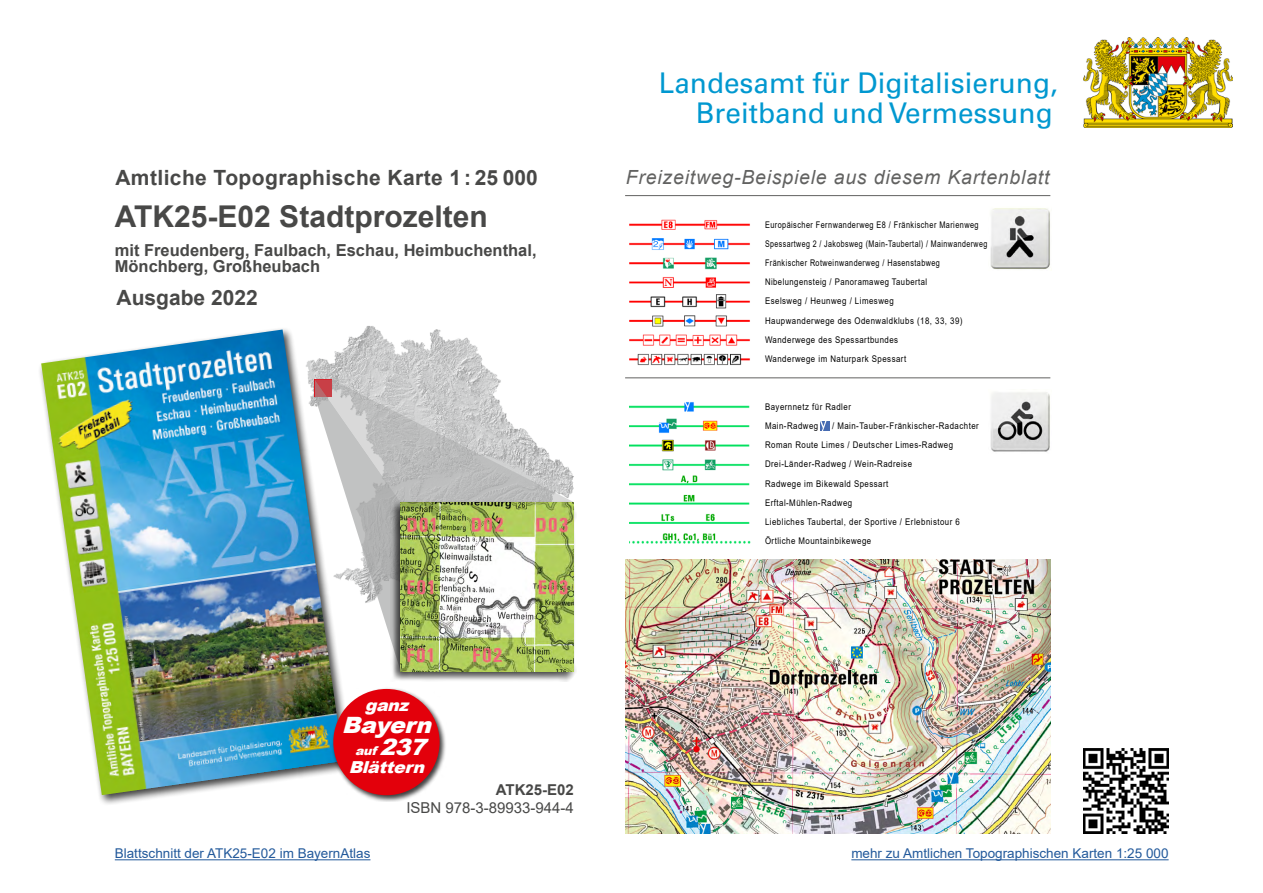
<style>
.page{position:relative;width:1263px;height:893px;background:#fff}
.page>*{position:absolute;margin:0;border:0;box-sizing:border-box;transform-origin:0 0}
.t1{font:700 30px "Arial";color:#484847}
.t2{font:28.5px/30px "Univers";color:#0098d0;text-align:right}
.t3{font:italic 900 22.5px "Arial";color:#fff;scale:1.05 1}
.t4{font:700 21px "Arial";letter-spacing:.02em;color:#484847}
.t5{font:700 21px "Arial";color:#484847}
.t6{font:italic 19.5px "Arial";letter-spacing:.04em;color:#626261}
.t7{font:700 16.5px/16.5px "Arial";color:#484847}
.t8{font:italic 900 16.5px "Arial";color:#fff;scale:1.05 1}
.t9{font:15px "Arial";color:#484847}
.t10{font:700 15px "Arial";color:#484847}
.t11{font:13.5px "Arial";color:#22599b}
.t12{font:italic 900 12px "Arial";color:#fff;scale:1.05 1}
.t13{font:9.15px/19.2px "Arial";letter-spacing:.06em;color:#000;scale:.8 1}
.t14{font:9.15px/19.2px "Arial";letter-spacing:.06em;color:#000;scale:.86 1}
.s1{font-size:22.5px}
</style>
<div class="page">
<img style="left:354px;top:326px;width:144px;height:53px">
<svg style="left:354px;top:379px;width:220px;height:258px"></svg>
<hr style="left:625px;top:195px;width:425px;height:1px;background:#626261">
<hr style="left:625px;top:377px;width:425px;height:1px;background:#626261">
<div style="left:38px;top:326px;width:316px;height:480px;background:#000;opacity:.75"></div>
<img style="left:41px;top:330px;width:302px;height:465px">
<div style="left:390px;top:500px;width:186px;height:182px;background:#000;opacity:.75"></div>
<img style="left:401px;top:502px;width:173px;height:169px">
<img style="left:625px;top:559px;width:425px;height:274px">
<hr style="left:115px;top:859px;width:255px;height:1px;background:#22599b">
<svg style="left:821px;top:421px;width:9px;height:9px"></svg>
<img style="left:629px;top:219px;width:121px;height:146px">
<img style="left:629px;top:402px;width:122px;height:142px">
<img style="left:1083px;top:38px;width:149px;height:89px">
<img style="left:990px;top:208px;width:60px;height:61px">
<img style="left:990px;top:392px;width:60px;height:60px">
<div style="left:331px;top:686px;width:115px;height:116px;background:#000;opacity:.75"></div>
<div style="left:333px;top:689px;width:107px;height:106px;background:#e3000b;border-radius:50%"></div>
<img style="left:1083px;top:748px;width:85px;height:85px">
<hr style="left:851px;top:859px;width:317px;height:1px;background:#22599b">
<h3 class="t4" style="left:115px;top:163px;width:424px">Amtliche Topographische Karte 1 : 25 000</h3>
<h1 class="t1" style="left:115px;top:195px;width:374px">ATK25-E02 Stadtprozelten</h1>
<h3 class="t7" style="left:115px;top:242px;width:423px">mit Freudenberg, Faulbach, Eschau, Heimbuchenthal,<br>Mönchberg, Großheubach</h3>
<h3 class="t5" style="left:117px;top:282px;width:143px">Ausgabe 2022</h3>
<h2 class="t2" style="left:659px;top:68px;width:400px">Landesamt für Digitalisierung,<br>Breitband und Vermessung</h2>
<h3 class="t6" style="left:626px;top:165px;width:425px">Freizeitweg-Beispiele aus diesem Kartenblatt</h3>
<p class="t13" style="left:765px;top:215px;width:279px">Europäischer Fernwanderweg E8 / Fränkischer Marienweg Spessartweg 2 / Jakobsweg (Main-Taubertal) / Mainwanderweg Fränkischer Rotweinwanderweg / Hasenstabweg Nibelungensteig / Panoramaweg Taubertal<br>Eselsweg / Heunweg / Limesweg<br>Haupwanderwege des Odenwaldklubs (18, 33, 39)<br>Wanderwege des Spessartbundes<br>Wanderwege im Naturpark Spessart</p>
<p class="t14" style="left:765px;top:397px;width:101px">Bayernnetz für Radler<br>Main-Radweg</p>
<p class="t14" style="left:765px;top:416px;width:250px;text-indent:67px">/ Main-Tauber-Fränkischer-Radachter Roman Route Limes / Deutscher Limes-Radweg Drei-Länder-Radweg / Wein-Radreise<br>Radwege im Bikewald Spessart<br>Erftal-Mühlen-Radweg<br>Liebliches Taubertal, der Sportive / Erlebnistour 6<br>Örtliche Mountainbikewege</p>
<h3 class="t8" style="left:365px;top:693px;width:49px">ganz</h3>
<h3 class="t3" style="left:342px;top:708px;width:94px">Bayern</h3>
<h3 class="t12" style="left:355px;top:742px;width:77px">auf <span class="s1">237</span></h3>
<h3 class="t8" style="left:349px;top:755px;width:79px">Blättern</h3>
<h3 class="t11" style="left:115px;top:844px;width:257px">Blattschnitt der ATK25-E02 im BayernAtlas</h3>
<h3 class="t10" style="left:496px;top:779px;width:80px">ATK25-E02</h3>
<h3 class="t9" style="left:406px;top:798px;width:169px">ISBN 978-3-89933-944-4</h3>
<h3 class="t11" style="left:851px;top:844px;width:319px">mehr zu Amtlichen Topographischen Karten 1:25 000</h3>
</div>
